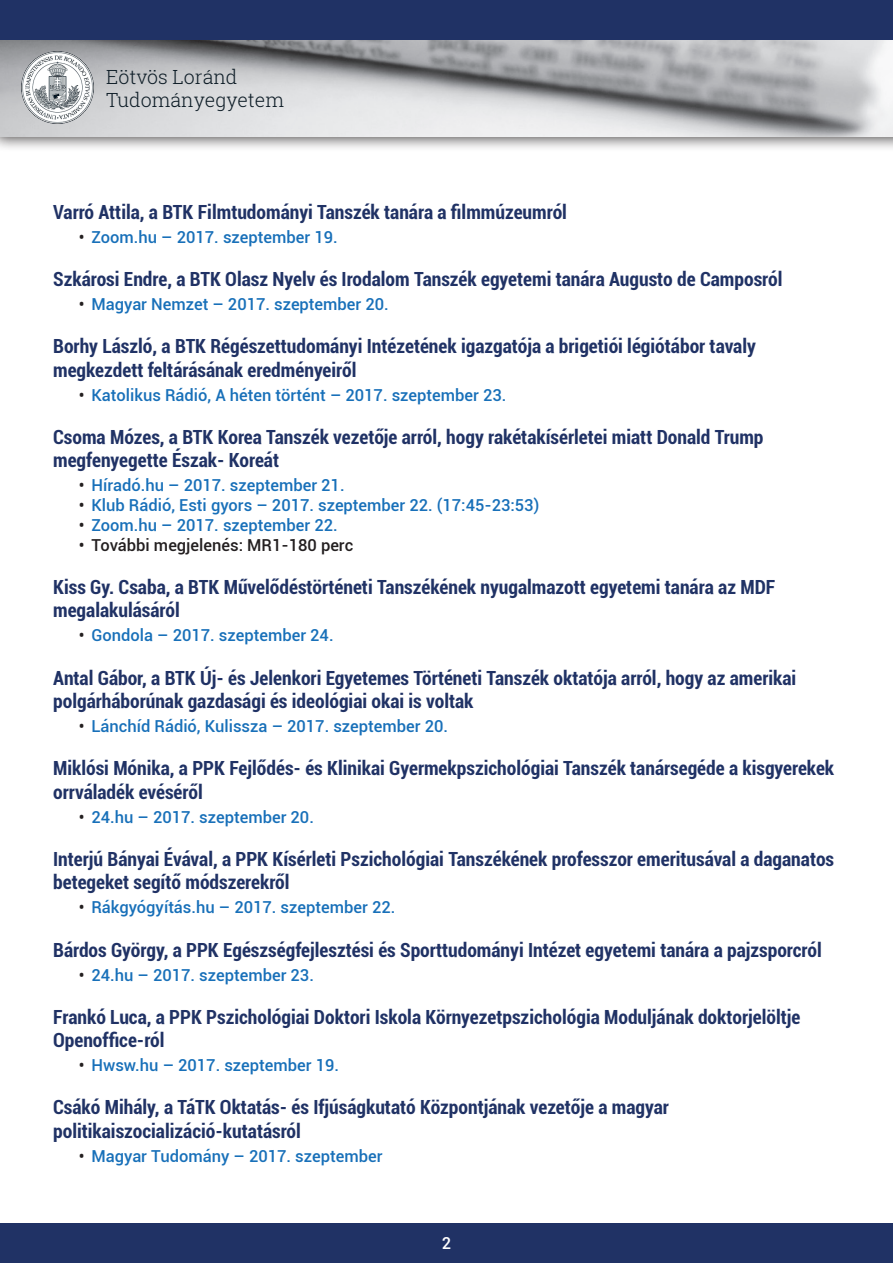
<style>
.page{position:relative;width:893px;height:1263px;background:#fff}
.page>*{position:absolute;margin:0;border:0;box-sizing:border-box;transform-origin:0 0}
.t1{font:700 condensed 19.5px/23.4px "Roboto";color:#203265}
.t2{font:300 19.5px/23.4px "Roboto Slab";color:#0e1d27}
.t3{font:500 16.5px "Roboto";color:#1870b9}
.t4{font:500 16.5px "Roboto";color:#231f20}
.t5{font:500 16.5px "Roboto";color:#fff}
.s1{color:#231f20}
</style>
<div class="page">
<div style="left:0;top:0;width:893px;height:152px;background:#231f20;opacity:.75"></div>
<img style="left:0;top:40px;width:893px;height:96px">
<div style="left:0;top:0;width:893px;height:40px;background:#203265"></div>
<img style="left:21px;top:51px;width:73px;height:72px">
<div style="left:0;top:1223px;width:893px;height:40px;background:#203265"></div>
<p class="t2" style="left:106px;top:65px;width:179px">Eötvös Loránd<br>Tudományegyetem</p>
<p class="t1" style="left:53px;top:199px;width:515px">Varró Attila, a BTK Filmtudományi Tanszék tanára a filmmúzeumról</p>
<p class="t3" style="left:79px;top:225px;width:261px"><span class="s1">•</span> Zoom.hu – 2017. szeptember 19.</p>
<p class="t1" style="left:53px;top:266px;width:731px">Szkárosi Endre, a BTK Olasz Nyelv és Irodalom Tanszék egyetemi tanára Augusto de Camposról</p>
<p class="t3" style="left:79px;top:292px;width:312px"><span class="s1">•</span> Magyar Nemzet – 2017. szeptember 20.</p>
<p class="t1" style="left:53px;top:334px;width:704px">Borhy László, a BTK Régészettudományi Intézetének igazgatója a brigetiói légiótábor tavaly megkezdett feltárásának eredményeiről</p>
<p class="t3" style="left:79px;top:383px;width:429px"><span class="s1">•</span> Katolikus Rádió, A héten történt – 2017. szeptember 23.</p>
<p class="t1" style="left:53px;top:424px;width:712px">Csoma Mózes, a BTK Korea Tanszék vezetője arról, hogy rakétakísérletei miatt Donald Trump megfenyegette Észak- Koreát</p>
<p class="t3" style="left:79px;top:474px;width:267px"><span class="s1">•</span> Híradó.hu – 2017. szeptember 21.</p>
<p class="t3" style="left:79px;top:494px;width:462px"><span class="s1">•</span> Klub Rádió, Esti gyors – 2017. szeptember 22. (17:45-23:53)</p>
<p class="t3" style="left:79px;top:513px;width:261px"><span class="s1">•</span> Zoom.hu – 2017. szeptember 22.</p>
<p class="t4" style="left:79px;top:533px;width:276px">• További megjelenés: MR1-180 perc</p>
<p class="t1" style="left:53px;top:574px;width:724px">Kiss Gy. Csaba, a BTK Művelődéstörténeti Tanszékének nyugalmazott egyetemi tanára az MDF megalakulásáról</p>
<p class="t3" style="left:79px;top:624px;width:256px"><span class="s1">•</span> Gondola – 2017. szeptember 24.</p>
<p class="t1" style="left:53px;top:665px;width:745px">Antal Gábor, a BTK Új- és Jelenkori Egyetemes Történeti Tanszék oktatója arról, hogy az amerikai polgárháborúnak gazdasági és ideológiai okai is voltak</p>
<p class="t3" style="left:79px;top:714px;width:371px"><span class="s1">•</span> Lánchíd Rádió, Kulissza – 2017. szeptember 20.</p>
<p class="t1" style="left:53px;top:756px;width:783px">Miklósi Mónika, a PPK Fejlődés- és Klinikai Gyermekpszichológiai Tanszék tanársegéde a kisgyerekek orrváladék evéséről</p>
<p class="t3" style="left:79px;top:805px;width:237px"><span class="s1">•</span> 24.hu – 2017. szeptember 20.</p>
<p class="t1" style="left:53px;top:846px;width:782px">Interjú Bányai Évával, a PPK Kísérleti Pszichológiai Tanszékének professzor emeritusával a daganatos betegeket segítő módszerekről</p>
<p class="t3" style="left:79px;top:896px;width:318px"><span class="s1">•</span> Rákgyógyítás.hu – 2017. szeptember 22.</p>
<p class="t1" style="left:53px;top:937px;width:770px">Bárdos György, a PPK Egészségfejlesztési és Sporttudományi Intézet egyetemi tanára a pajzsporcról</p>
<p class="t3" style="left:79px;top:963px;width:237px"><span class="s1">•</span> 24.hu – 2017. szeptember 23.</p>
<p class="t1" style="left:53px;top:1004px;width:749px">Frankó Luca, a PPK Pszichológiai Doktori Iskola Környezetpszichológia Moduljának doktorjelöltje<br>Openoffice-ról</p>
<p class="t3" style="left:79px;top:1054px;width:262px"><span class="s1">•</span> Hwsw.hu – 2017. szeptember 19.</p>
<p class="t1" style="left:53px;top:1095px;width:617px">Csákó Mihály, a TáTK Oktatás- és Ifjúságkutató Központjának vezetője a magyar politikaiszocializáció-kutatásról</p>
<p class="t3" style="left:79px;top:1144px;width:305px"><span class="s1">•</span> Magyar Tudomány – 2017. szeptember</p>
<p class="t5" style="left:442px;top:1232px;width:11px">2</p>
</div>
